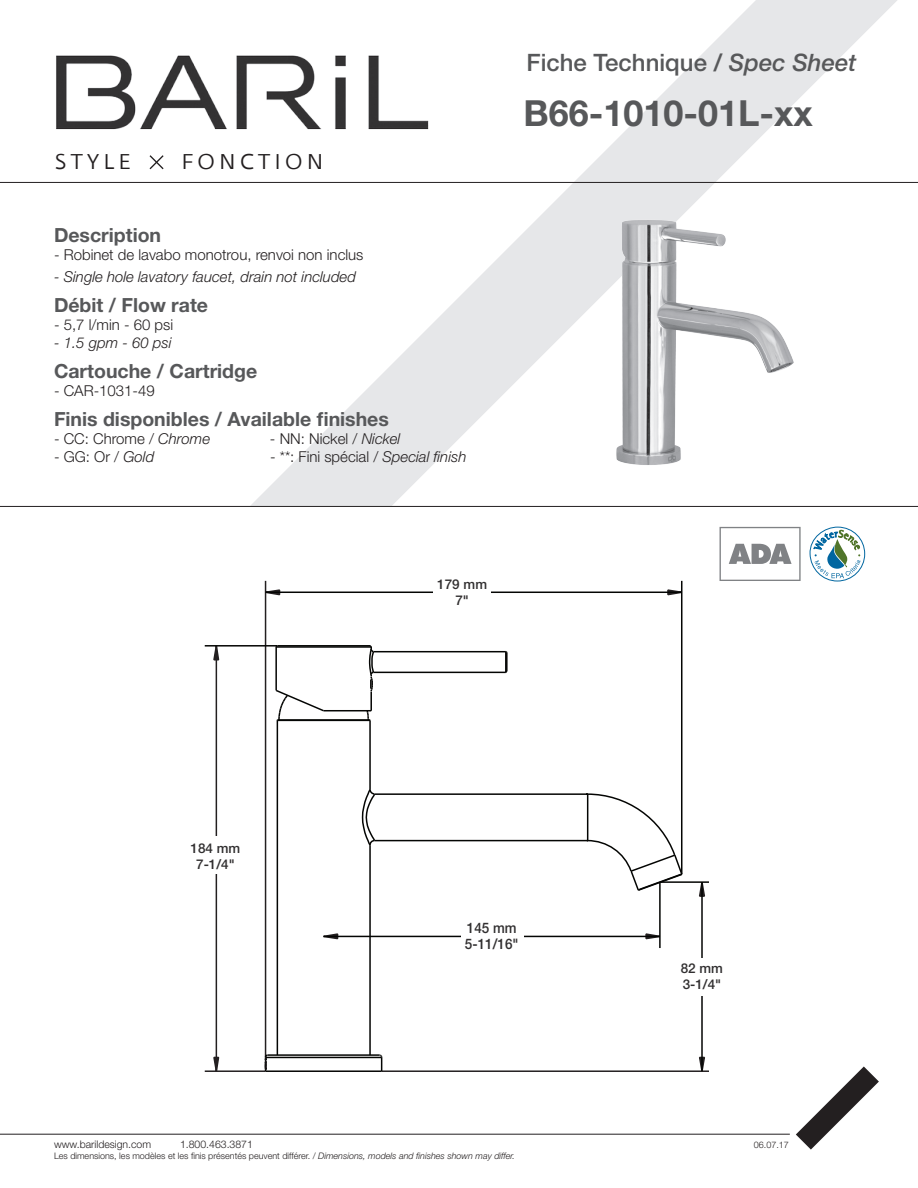
<style>
.page{position:relative;width:918px;height:1188px;background:#fff}
.page>*{position:absolute;margin:0;border:0;box-sizing:border-box;transform-origin:0 0}
.t1{font:700 36px "Helvetica Neue LT Std";color:#57585a}
.t2{font:500 24px "Helvetica Neue LT Std";color:#57585a}
.t3{font:21.3px "Fedra Sans Greek Book TF";letter-spacing:.2em;color:#231f20}
.t4{font:700 19.5px "Helvetica Neue LT Std";color:#57585a}
.t5{font:300 15px "Helvetica Neue LT Std";color:#231f20}
.t6{font:italic 300 15px "Helvetica Neue LT Std";color:#231f20}
.t7{font:500 14.55px/16.2px "Helvetica Neue LT Std";color:#312f30;scale:.93 1}
.t8{font:500 13.5px/16.2px "Helvetica Neue LT Std";color:#312f30;text-align:center}
.t9{font:300 10.5px "Helvetica Neue LT Std";color:#231f20}
.t10{font:300 9px "Helvetica Neue LT Std";color:#231f20}
.s1{font-style:italic}
</style>
<div class="page">
<svg style="left:250px;top:0;width:648px;height:506px"></svg>
<img style="left:54px;top:54px;width:378px;height:128px">
<svg style="left:148px;top:154px;width:17px;height:17px"></svg>
<hr style="left:0;top:182px;width:918px;height:1px;background:#231f20">
<hr style="left:0;top:506px;width:918px;height:1px;background:#231f20">
<hr style="left:0;top:1134px;width:790px;height:1px;background:#231f20">
<svg style="left:796px;top:1066px;width:83px;height:84px"></svg>
<svg style="left:213px;top:1056px;width:7px;height:14px"></svg>
<svg style="left:213px;top:647px;width:7px;height:14px"></svg>
<svg style="left:264px;top:588px;width:17px;height:8px"></svg>
<svg style="left:666px;top:588px;width:17px;height:8px"></svg>
<svg style="left:699px;top:1056px;width:6px;height:14px"></svg>
<svg style="left:699px;top:884px;width:6px;height:13px"></svg>
<svg style="left:323px;top:933px;width:16px;height:7px"></svg>
<svg style="left:645px;top:933px;width:14px;height:7px"></svg>
<hr style="left:216px;top:646px;width:1px;height:425px;background:#231f20">
<hr style="left:265px;top:581px;width:1px;height:476px;background:#231f20">
<hr style="left:205px;top:1070px;width:61px;height:2px;background:#231f20">
<hr style="left:382px;top:1070px;width:327px;height:2px;background:#231f20">
<hr style="left:324px;top:936px;width:336px;height:1px;background:#040503">
<hr style="left:660px;top:881px;width:49px;height:2px;background:#040503">
<hr style="left:659px;top:882px;width:2px;height:66px;background:#040503">
<hr style="left:681px;top:581px;width:1px;height:293px;background:#040503">
<hr style="left:701px;top:882px;width:2px;height:189px;background:#040503">
<hr style="left:205px;top:645px;width:72px;height:2px;background:#040503">
<hr style="left:266px;top:592px;width:416px;height:1px;background:#040503">
<hr style="left:275px;top:647px;width:2px;height:43px;background:#040503">
<hr style="left:277px;top:720px;width:1px;height:335px;background:#040503">
<hr style="left:266px;top:1070px;width:116px;height:2px;background:#040503">
<hr style="left:266px;top:1057px;width:116px;height:1px;background:#040503">
<hr style="left:268px;top:1054px;width:111px;height:2px;background:#040503">
<hr style="left:369px;top:845px;width:2px;height:210px;background:#040503">
<hr style="left:369px;top:720px;width:2px;height:69px;background:#040503">
<hr style="left:375px;top:840px;width:213px;height:1px;background:#040503">
<hr style="left:375px;top:793px;width:213px;height:2px;background:#040503">
<hr style="left:278px;top:719px;width:92px;height:2px;background:#040503">
<hr style="left:324px;top:710px;width:47px;height:1px;background:#040503">
<hr style="left:373px;top:672px;width:133px;height:1px;background:#040503">
<hr style="left:373px;top:651px;width:133px;height:1px;background:#040503">
<hr style="left:276px;top:646px;width:95px;height:2px;background:#040503">
<hr style="left:277px;top:645px;width:93px;height:2px;background:#040503">
<svg style="left:264px;top:1054px;width:5px;height:17px"></svg>
<svg style="left:379px;top:1054px;width:3px;height:17px"></svg>
<svg style="left:275px;top:688px;width:51px;height:34px"></svg>
<svg style="left:361px;top:788px;width:16px;height:59px"></svg>
<svg style="left:367px;top:645px;width:8px;height:77px"></svg>
<svg style="left:584px;top:793px;width:100px;height:99px"></svg>
<svg style="left:504px;top:651px;width:4px;height:23px"></svg>
<div style="left:434px;top:574px;width:57px;height:37px;background:#fff"></div>
<div style="left:187px;top:837px;width:57px;height:37px;background:#fff"></div>
<div style="left:461px;top:918px;width:62px;height:37px;background:#fff"></div>
<div style="left:673px;top:958px;width:58px;height:37px;background:#fff"></div>
<img style="left:561px;top:182px;width:255px;height:324px">
<svg style="left:809px;top:527px;width:56px;height:54px"></svg>
<svg style="left:720px;top:527px;width:81px;height:54px"></svg>
<h2 class="t2" style="left:526px;top:48px;width:331px">Fiche Technique / <span class="s1">Spec Sheet</span></h2>
<h3 class="t3" style="left:55px;top:151px;width:77px">STYLE</h3>
<h3 class="t3" style="left:181px;top:151px;width:144px">FONCTION</h3>
<p class="t4" style="left:54px;top:223px;width:109px">Description</p>
<p class="t5" style="left:54px;top:245px;width:311px">- Robinet de lavabo monotrou, renvoi non inclus</p>
<p class="t6" style="left:54px;top:268px;width:304px">- Single hole lavatory faucet, drain not included</p>
<p class="t4" style="left:54px;top:293px;width:156px">Débit / Flow rate</p>
<p class="t5" style="left:54px;top:316px;width:121px">- 5,7 l/min - 60 psi</p>
<p class="t6" style="left:54px;top:334px;width:119px">- 1.5 gpm - 60 psi</p>
<p class="t4" style="left:54px;top:359px;width:205px">Cartouche / Cartridge</p>
<p class="t5" style="left:54px;top:382px;width:102px">- CAR-1031-49</p>
<p class="t4" style="left:54px;top:407px;width:336px">Finis disponibles / Available finishes</p>
<p class="t5" style="left:54px;top:430px;width:158px">- CC: Chrome / <span class="s1">Chrome</span></p>
<p class="t5" style="left:270px;top:430px;width:132px">- NN: Nickel / <span class="s1">Nickel</span></p>
<p class="t5" style="left:54px;top:448px;width:102px">- GG: Or / <span class="s1">Gold</span></p>
<p class="t5" style="left:270px;top:448px;width:198px">- **: Fini spécial / <span class="s1">Special finish</span></p>
<p class="t1" style="left:524px;top:91px;width:291px">B66-1010-01L-xx</p>
<p class="t8" style="left:437px;top:576px;width:51px">179 mm<br>7"</p>
<p class="t8" style="left:191px;top:840px;width:51px">184 mm<br>7-1/4"</p>
<p class="t7" style="left:465px;top:919px;width:59px">145 mm<br>5-11/16"</p>
<p class="t8" style="left:681px;top:960px;width:44px;text-align:left">82 mm<br>3-1/4"</p>
<p class="t9" style="left:54px;top:1138px;width:99px">www.barildesign.com</p>
<p class="t9" style="left:180px;top:1138px;width:74px">1.800.463.3871</p>
<p class="t10" style="left:754px;top:1140px;width:37px">06.07.17</p>
<p class="t10" style="left:54px;top:1150px;width:463px">Les dimensions, les modèles et les finis présentés peuvent différer. / <span class="s1">Dimensions, models and finishes shown may differ.</span></p>
</div>
